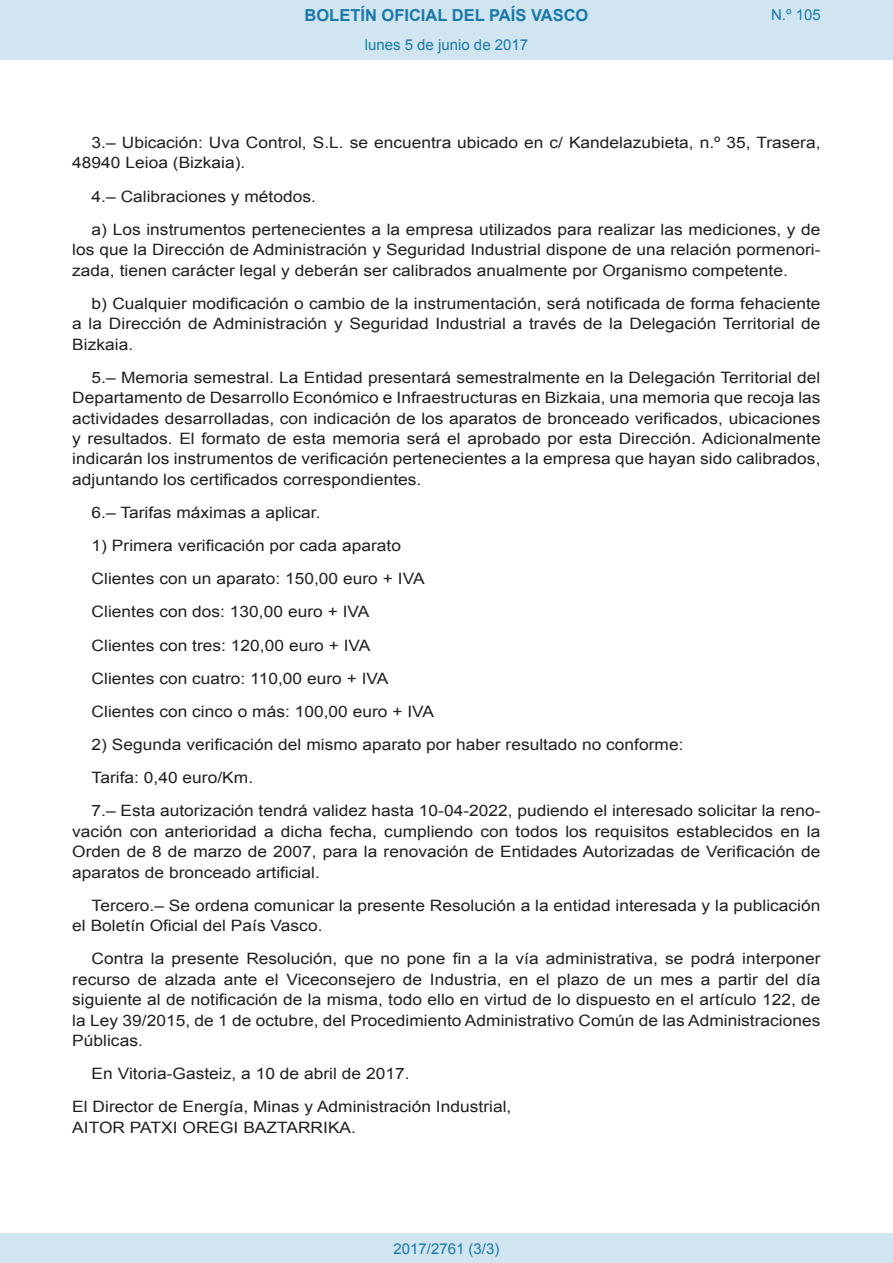
<style>
.page{position:relative;width:893px;height:1263px;background:#fff}
.page>*{position:absolute;margin:0;border:0;box-sizing:border-box;transform-origin:0 0}
.t1{font:700 16.5px "Arial";color:#1879ad}
.BOPVDetalle{font:15.6px/20.4px "Arial";color:#231f20;text-align:justify;scale:1.11 1}
.BOPVFirmaPuesto{font:15.6px "Arial";color:#231f20;scale:1.11 1}
.BOPVFirmaLugFec{font:15.6px "Arial";color:#231f20;scale:1.11 1}
.BOPVFirmaNombre{font:15.6px "Arial";color:#231f20;scale:1.11 1}
.Paginacion_Centro{font:15px "Arial";color:#1879ad}
</style>
<div class="page">
<div style="left:0;top:0;width:893px;height:60px;background:#d0e5f0"></div>
<div style="left:0;top:1233px;width:893px;height:30px;background:#d0e5f0"></div>
<p class="t1" style="left:305px;top:4px;width:285px">BOLETÍN OFICIAL DEL PAÍS VASCO</p>
<p class="Paginacion_Centro" style="left:365px;top:35px;width:165px">lunes 5 de junio de 2017</p>
<p class="Paginacion_Centro" style="left:771px;top:5px;width:51px">N.º 105</p>
<p class="BOPVDetalle" style="left:72px;top:133px;width:676px;text-indent:19px">3.– Ubicación: Uva Control, S.L. se encuentra ubicado en c/ Kandelazubieta, n.º 35, Trasera,<br>48940 Leioa (Bizkaia).</p>
<p class="BOPVDetalle" style="left:92px;top:186px;width:204px">4.– Calibraciones y métodos.</p>
<p class="BOPVDetalle" style="left:72px;top:219px;width:676px;text-indent:19px">a) Los instrumentos pertenecientes a la empresa utilizados para realizar las mediciones, y de los que la Dirección de Administración y Seguridad Industrial dispone de una relación pormenori&shy;zada, tienen carácter legal y deberán ser calibrados anualmente por Organismo competente.</p>
<p class="BOPVDetalle" style="left:72px;top:293px;width:676px;text-indent:19px">b) Cualquier modificación o cambio de la instrumentación, será notificada de forma fehaciente a la Dirección de Administración y Seguridad Industrial a través de la Delegación Territorial de Bizkaia.</p>
<p class="BOPVDetalle" style="left:72px;top:367px;width:676px;text-indent:19px">5.– Memoria semestral. La Entidad presentará semestralmente en la Delegación Territorial del Departamento de Desarrollo Económico e Infraestructuras en Bizkaia, una memoria que recoja las actividades desarrolladas, con indicación de los aparatos de bronceado verificados, ubicaciones y resultados. El formato de esta memoria será el aprobado por esta Dirección. Adicionalmente indicarán los instrumentos de verificación pertenecientes a la empresa que hayan sido calibrados, adjuntando los certificados correspondientes.</p>
<p class="BOPVDetalle" style="left:92px;top:502px;width:208px">6.– Tarifas máximas a aplicar.</p>
<p class="BOPVDetalle" style="left:92px;top:535px;width:280px">1) Primera verificación por cada aparato</p>
<p class="BOPVDetalle" style="left:92px;top:569px;width:301px">Clientes con un aparato: 150,00 euro + IVA</p>
<p class="BOPVDetalle" style="left:92px;top:602px;width:252px">Clientes con dos: 130,00 euro + IVA</p>
<p class="BOPVDetalle" style="left:92px;top:635px;width:253px">Clientes con tres: 120,00 euro + IVA</p>
<p class="BOPVDetalle" style="left:92px;top:668px;width:269px">Clientes con cuatro: 110,00 euro + IVA</p>
<p class="BOPVDetalle" style="left:92px;top:701px;width:310px">Clientes con cinco o más: 100,00 euro + IVA</p>
<p class="BOPVDetalle" style="left:92px;top:734px;width:535px">2) Segunda verificación del mismo aparato por haber resultado no conforme:</p>
<p class="BOPVDetalle" style="left:92px;top:768px;width:147px">Tarifa: 0,40 euro/Km.</p>
<p class="BOPVDetalle" style="left:72px;top:801px;width:676px;text-indent:19px">7.– Esta autorización tendrá validez hasta 10-04-2022, pudiendo el interesado solicitar la reno&shy;vación con anterioridad a dicha fecha, cumpliendo con todos los requisitos establecidos en la Orden de 8 de marzo de 2007, para la renovación de Entidades Autorizadas de Verificación de aparatos de bronceado artificial.</p>
<p class="BOPVDetalle" style="left:72px;top:895px;width:676px;text-indent:19px">Tercero.– Se ordena comunicar la presente Resolución a la entidad interesada y la publicación el Boletín Oficial del País Vasco.</p>
<p class="BOPVDetalle" style="left:72px;top:949px;width:676px;text-indent:19px">Contra la presente Resolución, que no pone fin a la vía administrativa, se podrá interponer recurso de alzada ante el Viceconsejero de Industria, en el plazo de un mes a partir del día siguiente al de notificación de la misma, todo ello en virtud de lo dispuesto en el artículo 122, de la Ley 39/2015, de 1 de octubre, del Procedimiento Administrativo Común de las Administraciones Públicas.</p>
<p class="BOPVFirmaLugFec" style="left:92px;top:1063px;width:288px">En Vitoria-Gasteiz, a 10 de abril de 2017.</p>
<p class="BOPVFirmaPuesto" style="left:72px;top:1096px;width:397px">El Director de Energía, Minas y Administración Industrial,</p>
<p class="BOPVFirmaNombre" style="left:72px;top:1117px;width:257px">AITOR PATXI OREGI BAZTARRIKA.</p>
<p class="Paginacion_Centro" style="left:393px;top:1238px;width:107px">2017/2761 (3/3)</p>
</div>
